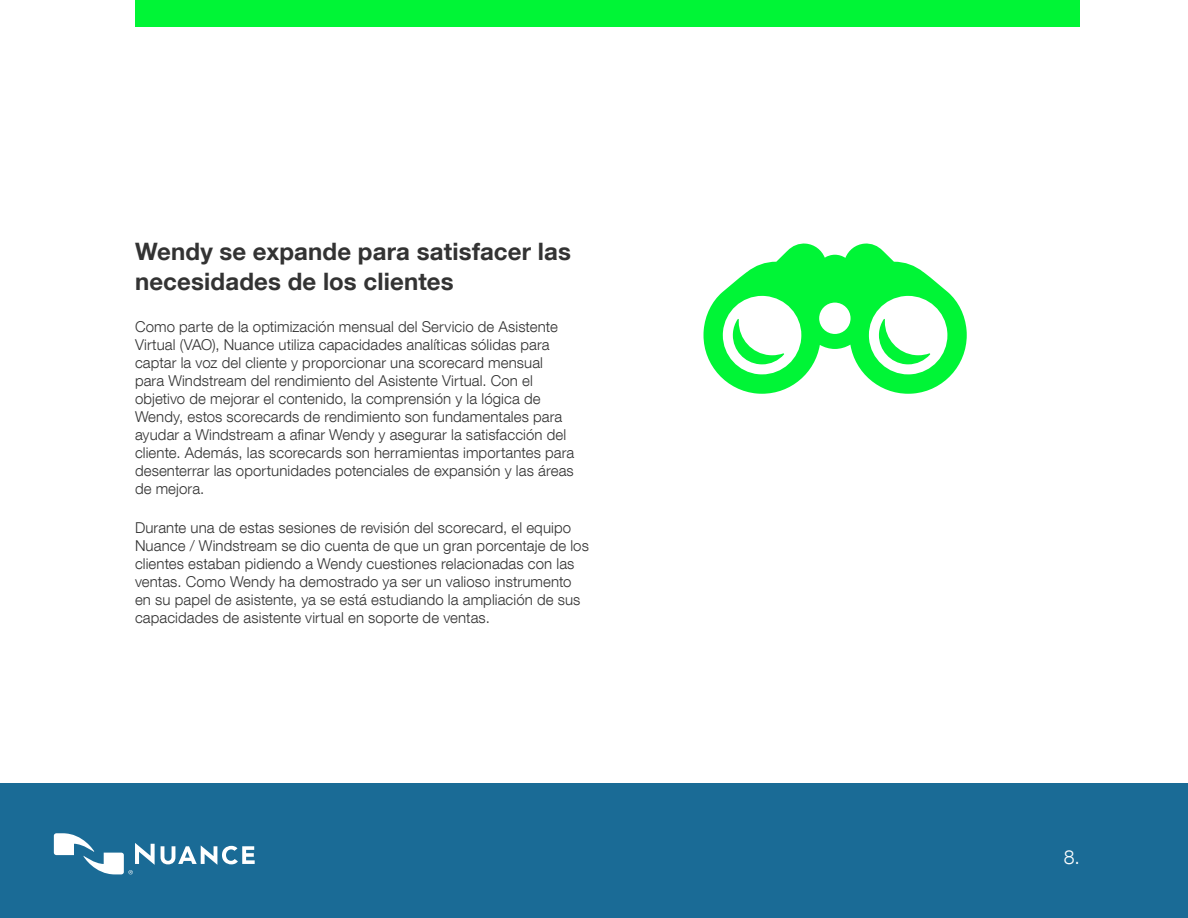
<style>
.page{position:relative;width:1188px;height:918px;background:#fff}
.page>*{position:absolute;margin:0;border:0;box-sizing:border-box;transform-origin:0 0}
.t1{font:700 24px/30px "Helvetica Neue LT Com";letter-spacing:.005em;color:#333}
.t2{font:300 19.5px "Helvetica Neue LT Com";color:#fff}
.t3{font:300 15px/18px "Helvetica Neue LT Com";letter-spacing:.01em;color:#333}
</style>
<div class="page">
<div style="left:0;top:783px;width:1188px;height:135px;background:#1a6b96"></div>
<svg style="left:161px;top:845px;width:94px;height:20px"></svg>
<svg style="left:54px;top:833px;width:101px;height:41px"></svg>
<div style="left:135px;top:0;width:945px;height:27px;background:#00f536"></div>
<svg style="left:704px;top:243px;width:263px;height:151px"></svg>
<h1 class="t1" style="left:135px;top:236px;width:438px">Wendy se expande para satisfacer las necesidades de los clientes</h1>
<p class="t3" style="left:135px;top:317px;width:441px">Como parte de la optimización mensual del Servicio de Asistente Virtual (VAO), Nuance utiliza capacidades analíticas sólidas para captar la voz del cliente y proporcionar una scorecard mensual para Windstream del rendimiento del Asistente Virtual. Con el objetivo de mejorar el contenido, la comprensión y la lógica de Wendy, estos scorecards de rendimiento son fundamentales para ayudar a Windstream a afinar Wendy y asegurar la satisfacción del cliente. Además, las scorecards son herramientas importantes para desenterrar las oportunidades potenciales de expansión y las áreas de mejora.</p>
<p class="t3" style="left:135px;top:518px;width:455px">Durante una de estas sesiones de revisión del scorecard, el equipo Nuance / Windstream se dio cuenta de que un gran porcentaje de los clientes estaban pidiendo a Wendy cuestiones relacionadas con las ventas. Como Wendy ha demostrado ya ser un valioso instrumento en su papel de asistente, ya se está estudiando la ampliación de sus capacidades de asistente virtual en soporte de ventas.</p>
<h2 class="t2" style="left:1064px;top:845px;width:18px">8.</h2>
</div>
